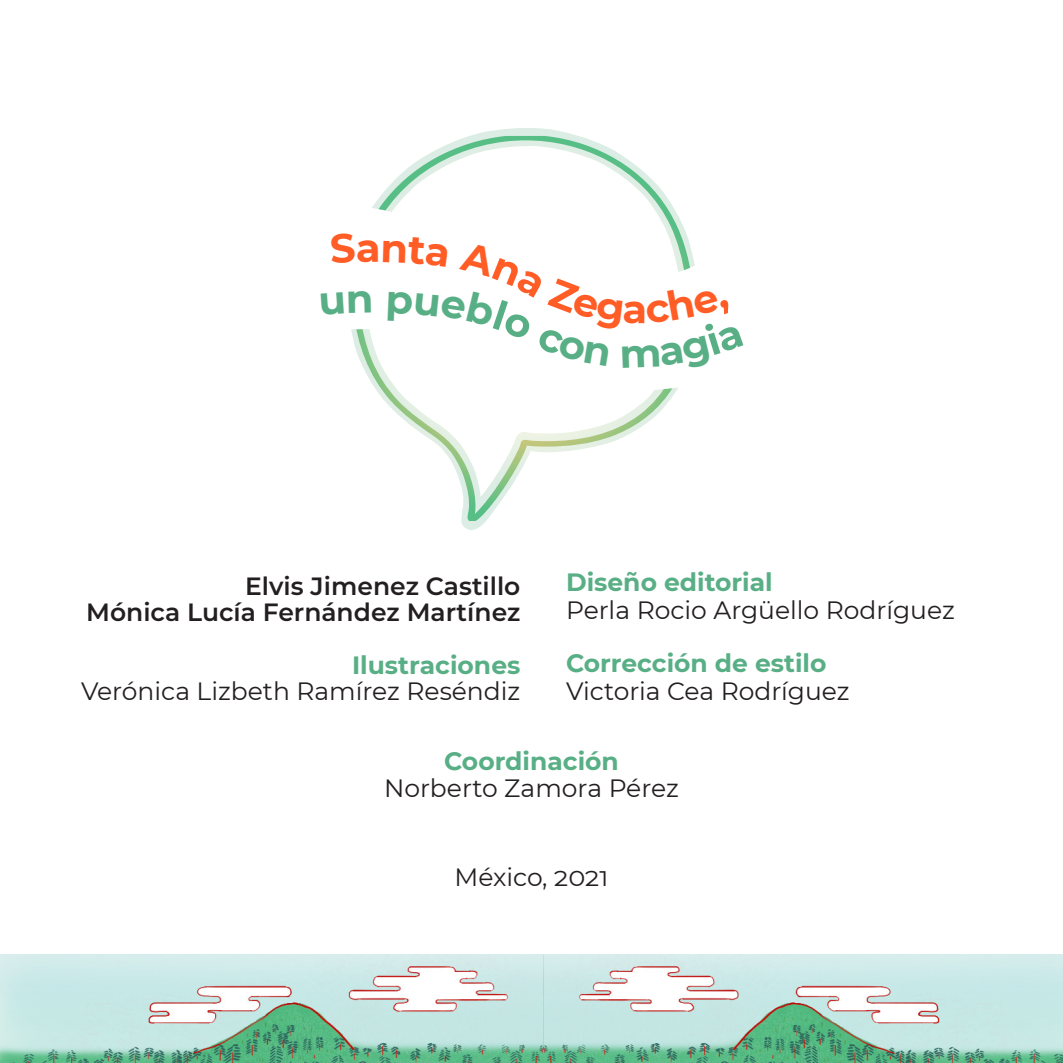
<style>
.page{position:relative;width:1063px;height:1063px;background:#fff}
.page>*{position:absolute;margin:0;border:0;box-sizing:border-box;transform-origin:0 0}
.t1{font:700 40px "Montserrat";color:#ff5c26}
.BOLD{font:25px/27.5px "Montserrat";color:#231f20}
.Persona_2{font:600 25px/26.2px "Montserrat";color:#231f20;text-align:right}
.Persona_2-2{font:25px/26.2px "Montserrat";color:#231f20;text-align:right}
.Fecha{font:25px "Montserrat";color:#231f20}
.s1{font-weight:700;color:#59af85}
</style>
<div class="page">
<img style="left:0;top:955px;width:1063px;height:108px">
<svg style="left:461px;top:128px;width:117px;height:402px"></svg>
<svg style="left:389px;top:136px;width:277px;height:385px"></svg>
<svg style="left:364px;top:185px;width:323px;height:220px"></svg>
<svg style="left:351px;top:234px;width:344px;height:136px"></svg>
<h1 class="t1" style="left:623px;top:280px;width:27px">a</h1>
<p class="Persona_2" style="left:86px;top:572px;width:436px">Elvis Jimenez Castillo<br>Mónica Lucía Fernández Martínez</p>
<p class="Persona_2-2" style="left:81px;top:651px;width:441px"><span class="s1">Ilustraciones<br></span>Verónica Lizbeth Ramírez Reséndiz</p>
<p class="BOLD" style="left:566px;top:568px;width:390px"><span class="s1">Diseño editorial<br></span>Perla Rocio Argüello Rodríguez</p>
<p class="BOLD" style="left:566px;top:649px;width:285px"><span class="s1">Corrección de estilo<br></span>Victoria Cea Rodríguez</p>
<p class="BOLD" style="left:384px;top:746px;width:296px;text-align:center"><span class="s1">Coordinación<br></span>Norberto Zamora Pérez</p>
<p class="Fecha" style="left:454px;top:860px;width:156px">México, 2021</p>
</div>
